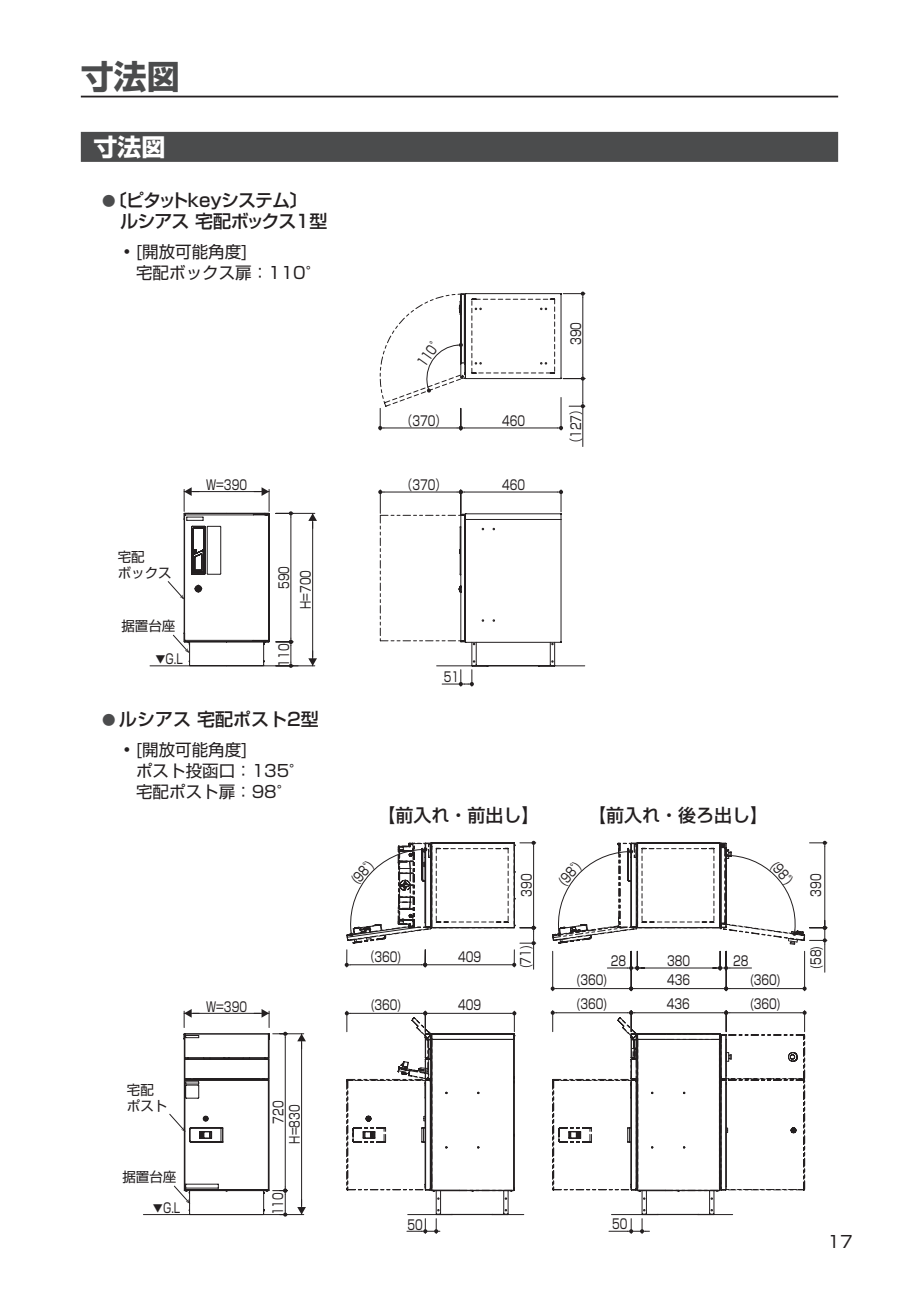
<style>
.page{position:relative;width:919px;height:1289px;background:#fff}
.page>*{position:absolute;margin:0;border:0;box-sizing:border-box;transform-origin:0 0}
.t1{font:700 33px "Shin Go Pro";color:#4b4c4d}
.t2{font:700 24px "Shin Go Pro";color:#fff}
.t3{font:500 18px "Shin Go Pro";color:#231f20}
.t4{font:500 18px/21px "Shin Go Pro";letter-spacing:-.055em;color:#231f20}
.t5{font:16.5px/21px "Shin Go Pro";color:#231f20}
.t6{font:13.5px/16.4px "Shin Go Pro Regular 90 msp RKSJ H";color:#231f20;text-align:right;scale:.75 1}
.t7{font:13.5px/16.2px "Shin Go Pro Regular 90 msp RKSJ H";color:#231f20}
.s1{font-weight:700;font-size:13.5px;color:#4b4c4d}
</style>
<div class="page">
<hr style="left:81px;top:96px;width:757px;height:1px;background:#231f20">
<div style="left:81px;top:132px;width:757px;height:30px;background:#4b4c4d"></div>
<svg style="left:184px;top:293px;width:401px;height:392px"></svg>
<svg style="left:254px;top:487px;width:15px;height:9px"></svg>
<svg style="left:184px;top:487px;width:15px;height:9px"></svg>
<svg style="left:308px;top:650px;width:9px;height:16px"></svg>
<svg style="left:308px;top:513px;width:9px;height:15px"></svg>
<svg style="left:557px;top:490px;width:6px;height:4px"></svg>
<svg style="left:378px;top:490px;width:6px;height:4px"></svg>
<svg style="left:457px;top:490px;width:7px;height:4px"></svg>
<svg style="left:289px;top:662px;width:4px;height:6px"></svg>
<svg style="left:289px;top:638px;width:4px;height:7px"></svg>
<svg style="left:289px;top:511px;width:4px;height:6px"></svg>
<svg style="left:580px;top:402px;width:5px;height:6px"></svg>
<svg style="left:580px;top:291px;width:5px;height:6px"></svg>
<svg style="left:580px;top:375px;width:5px;height:5px"></svg>
<svg style="left:557px;top:426px;width:6px;height:4px"></svg>
<svg style="left:457px;top:426px;width:7px;height:4px"></svg>
<svg style="left:378px;top:426px;width:6px;height:4px"></svg>
<svg style="left:379px;top:293px;width:183px;height:114px"></svg>
<svg style="left:458px;top:682px;width:16px;height:4px"></svg>
<svg style="left:167px;top:513px;width:102px;height:140px"></svg>
<svg style="left:346px;top:842px;width:481px;height:390px"></svg>
<svg style="left:550px;top:1010px;width:256px;height:181px"></svg>
<hr style="left:350px;top:964px;width:71px;height:1px;background:#231f20">
<hr style="left:426px;top:964px;width:88px;height:1px;background:#231f20">
<svg style="left:345px;top:1011px;width:171px;height:180px"></svg>
<svg style="left:421px;top:1229px;width:6px;height:4px"></svg>
<svg style="left:434px;top:1229px;width:6px;height:4px"></svg>
<svg style="left:627px;top:1229px;width:6px;height:4px"></svg>
<svg style="left:640px;top:1229px;width:5px;height:4px"></svg>
<svg style="left:716px;top:965px;width:13px;height:5px"></svg>
<svg style="left:627px;top:965px;width:14px;height:5px"></svg>
<svg style="left:800px;top:986px;width:6px;height:4px"></svg>
<svg style="left:722px;top:986px;width:7px;height:4px"></svg>
<svg style="left:550px;top:986px;width:6px;height:4px"></svg>
<svg style="left:627px;top:986px;width:7px;height:4px"></svg>
<svg style="left:822px;top:840px;width:4px;height:6px"></svg>
<svg style="left:822px;top:938px;width:4px;height:6px"></svg>
<svg style="left:822px;top:924px;width:4px;height:5px"></svg>
<svg style="left:346px;top:840px;width:458px;height:105px"></svg>
<svg style="left:512px;top:962px;width:4px;height:4px"></svg>
<svg style="left:421px;top:962px;width:6px;height:4px"></svg>
<svg style="left:344px;top:962px;width:6px;height:4px"></svg>
<svg style="left:169px;top:1009px;width:137px;height:207px"></svg>
<h1 class="t1" style="left:81px;top:50px;width:100px">寸法図</h1>
<h2 class="t2" style="left:94px;top:128px;width:73px">寸法図</h2>
<h3 class="t4" style="left:102px;top:188px;width:227px"><span class="s1">●</span> 〔ピタットkeyシステム〕　ルシアス 宅配ボックス１型</h3>
<p class="t5" style="left:136px;top:239px;width:188px;text-indent:-13px">• [開放可能角度]<br>宅配ボックス扉：110°</p>
<p class="t6" style="left:412px;top:360px;width:46px;rotate:-55deg">110°</p>
<p class="t6" style="left:402px;top:411px;width:59px">（370）</p>
<p class="t6" style="left:502px;top:411px;width:32px">460</p>
<p class="t6" style="left:206px;top:475px;width:56px">W=390</p>
<p class="t6" style="left:402px;top:475px;width:59px">（370）</p>
<p class="t6" style="left:502px;top:475px;width:32px">460</p>
<p class="t6" style="left:566px;top:345px;width:32px;rotate:-90deg">390</p>
<p class="t6" style="left:566px;top:448px;width:59px;rotate:-90deg">（127）</p>
<p class="t7" style="left:118px;top:547px;width:55px">宅配<br>ボックス</p>
<p class="t7" style="left:121px;top:616px;width:55px">据置台座</p>
<p class="t6" style="left:155px;top:649px;width:38px">▼G.L</p>
<p class="t6" style="left:274px;top:589px;width:32px;rotate:-90deg">590</p>
<p class="t6" style="left:296px;top:609px;width:53px;rotate:-90deg">H=700</p>
<p class="t6" style="left:274px;top:666px;width:32px;rotate:-90deg">110</p>
<h3 class="t3" style="left:102px;top:704px;width:218px"><span class="s1">●</span> ルシアス 宅配ポスト2型</h3>
<p class="t5" style="left:136px;top:736px;width:171px;text-indent:-13px">• [開放可能角度]<br>ポスト投函口：135°宅配ポスト扉：98°</p>
<p class="t6" style="left:444px;top:667px;width:22px">51</p>
<p class="t6" style="left:346px;top:875px;width:40px;rotate:-49deg">(98°)</p>
<h3 class="t3" style="left:377px;top:800px;width:163px">【前入れ・前出し】</h3>
<h3 class="t3" style="left:588px;top:800px;width:181px">【前入れ・後ろ出し】</h3>
<p class="t6" style="left:517px;top:896px;width:32px;rotate:-90deg">390</p>
<p class="t6" style="left:553px;top:877px;width:40px;rotate:-49deg">(98°)</p>
<p class="t6" style="left:780px;top:856px;width:40px;rotate:49deg">(98°)</p>
<p class="t6" style="left:806px;top:896px;width:32px;rotate:-90deg">390</p>
<p class="t6" style="left:516px;top:968px;width:32px;rotate:-90deg">(71)</p>
<p class="t6" style="left:370px;top:946px;width:42px">(360)</p>
<p class="t6" style="left:458px;top:947px;width:32px">409</p>
<p class="t6" style="left:370px;top:994px;width:42px">(360)</p>
<p class="t6" style="left:458px;top:994px;width:32px">409</p>
<p class="t6" style="left:610px;top:950px;width:22px">28</p>
<p class="t6" style="left:667px;top:950px;width:32px">380</p>
<p class="t6" style="left:733px;top:950px;width:22px">28</p>
<p class="t6" style="left:576px;top:970px;width:42px">(360)</p>
<p class="t6" style="left:750px;top:970px;width:42px">(360)</p>
<p class="t6" style="left:667px;top:970px;width:32px">436</p>
<p class="t6" style="left:206px;top:996px;width:56px">W=390</p>
<p class="t6" style="left:576px;top:994px;width:42px">(360)</p>
<p class="t6" style="left:750px;top:994px;width:42px">(360)</p>
<p class="t6" style="left:667px;top:994px;width:32px">436</p>
<p class="t6" style="left:806px;top:968px;width:32px;rotate:-90deg">(58)</p>
<p class="t7" style="left:127px;top:1080px;width:42px">宅配ポスト</p>
<p class="t7" style="left:122px;top:1166px;width:55px">据置台座</p>
<p class="t6" style="left:153px;top:1198px;width:38px">▼G.L</p>
<p class="t6" style="left:268px;top:1143px;width:59px;rotate:-90deg">720<br>H=830</p>
<p class="t6" style="left:268px;top:1215px;width:32px;rotate:-90deg">110</p>
<p class="t6" style="left:407px;top:1214px;width:22px">50</p>
<p class="t6" style="left:612px;top:1214px;width:22px">50</p>
<p class="t5" style="left:827px;top:1229px;width:27px">17</p>
</div>
